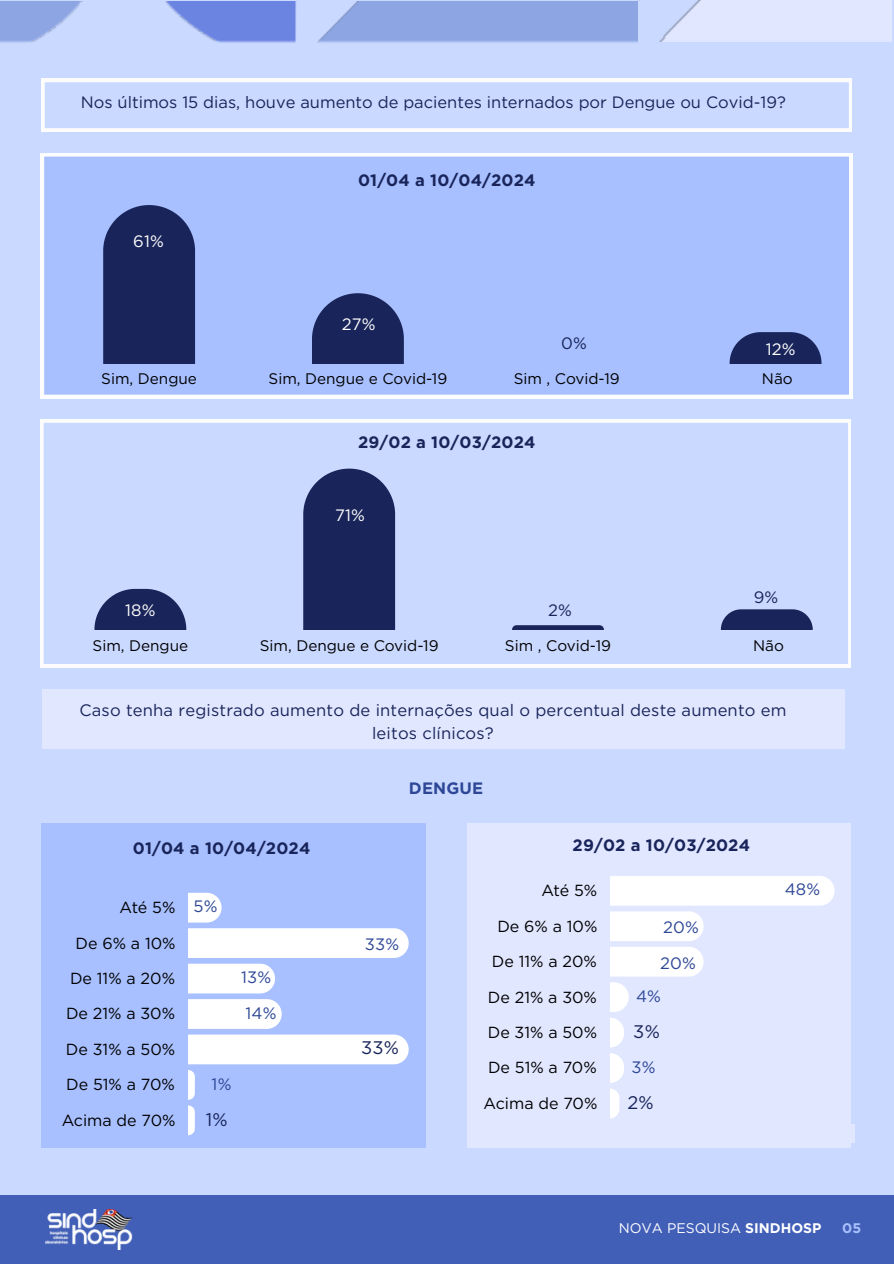
<style>
.page{position:relative;width:894px;height:1264px;background:#fff}
.page>*{position:absolute;margin:0;border:0;box-sizing:border-box;transform-origin:0 0}
.t1{font:18.15px "Gotham";color:#19255a}
.t2{font:16.5px/22.5px "Gotham";letter-spacing:.01em;color:#19255a;text-align:center}
.t3{font:700 16.5px "Gotham";letter-spacing:.01em;color:#19255a}
.t4{font:16.5px "Gotham";letter-spacing:.01em;color:#2d4796}
.t5{font:16.5px "Gotham";letter-spacing:.01em;color:#fdfcfc}
.t6{font:700 16.5px "Gotham";letter-spacing:.01em;color:#2d4796}
.t7{font:16.5px "Gotham";color:#fff}
.t8{font:16.05px "Gotham";color:#000}
.t9{font:15.3px "Gotham";color:#000}
.t10{font:13.95px "Gotham";color:#fff}
.t11{font:700 13.95px "Gotham";color:#a8c0ff}
.s1{font-weight:700}
</style>
<div class="page">
<div style="left:0;top:0;width:893px;height:1263px;background:#cad9ff"></div>
<img style="left:317px;top:0;width:574px;height:43px">
<img style="left:0;top:1px;width:82px;height:42px">
<img style="left:165px;top:1px;width:131px;height:42px">
<div style="left:0;top:1195px;width:893px;height:68px;background:#415fb7"></div>
<img style="left:46px;top:1209px;width:86px;height:40px">
<div style="left:41px;top:153px;width:811px;height:245px;background:#a8c0ff"></div>
<svg style="left:103px;top:205px;width:92px;height:158px;background:#222f64"></svg>
<svg style="left:312px;top:293px;width:92px;height:70px;background:#2d3b71"></svg>
<svg style="left:729px;top:332px;width:92px;height:31px;background:#2e3c73"></svg>
<svg style="left:41px;top:79px;width:810px;height:52px"></svg>
<div style="left:55px;top:166px;width:45px;height:215px;background:#a8c0ff"></div>
<div style="left:43px;top:688px;width:801px;height:60px;background:#e1e7ff"></div>
<div style="left:42px;top:823px;width:383px;height:325px;background:#a8c0ff"></div>
<svg style="left:188px;top:892px;width:33px;height:30px"></svg>
<svg style="left:188px;top:928px;width:220px;height:65px"></svg>
<div style="left:188px;top:999px;width:93px;height:29px;background:#fff"></div>
<svg style="left:188px;top:1034px;width:220px;height:65px"></svg>
<svg style="left:188px;top:1105px;width:7px;height:30px"></svg>
<div style="left:467px;top:823px;width:383px;height:325px;background:#e1e7ff"></div>
<svg style="left:40px;top:419px;width:810px;height:248px"></svg>
<div style="left:610px;top:876px;width:224px;height:29px;background:#fff"></div>
<svg style="left:610px;top:911px;width:93px;height:65px;background:#fbfcff"></svg>
<svg style="left:610px;top:982px;width:18px;height:65px"></svg>
<svg style="left:610px;top:1053px;width:14px;height:29px"></svg>
<svg style="left:610px;top:1088px;width:9px;height:30px"></svg>
<div style="left:592px;top:1124px;width:262px;height:18px;background:#e1e7ff"></div>
<h3 class="t2" style="left:81px;top:91px;width:706px">Nos últimos 15 dias, houve aumento de pacientes internados por Dengue ou Covid-19?</h3>
<h3 class="t5" style="left:133px;top:231px;width:32px">61%</h3>
<h3 class="t3" style="left:358px;top:170px;width:179px">01/04 a 10/04/2024</h3>
<h3 class="t5" style="left:342px;top:314px;width:35px">27%</h3>
<h3 class="t2" style="left:561px;top:332px;width:27px">0%</h3>
<h3 class="t7" style="left:765px;top:339px;width:31px">12%</h3>
<p class="t9" style="left:101px;top:369px;width:97px">Sim, Dengue</p>
<p class="t9" style="left:268px;top:369px;width:180px">Sim, Dengue e Covid-19</p>
<p class="t9" style="left:513px;top:369px;width:108px">Sim , Covid-19</p>
<p class="t9" style="left:761px;top:369px;width:32px">Não</p>
<h2 class="t3" style="left:358px;top:432px;width:179px">29/02 a 10/03/2024</h2>
<h3 class="t5" style="left:125px;top:599px;width:32px">18%</h3>
<h3 class="t5" style="left:335px;top:505px;width:31px">71%</h3>
<h3 class="t2" style="left:548px;top:598px;width:25px">2%</h3>
<h3 class="t2" style="left:753px;top:585px;width:26px">9%</h3>
<p class="t9" style="left:92px;top:636px;width:97px">Sim, Dengue</p>
<p class="t9" style="left:260px;top:636px;width:180px">Sim, Dengue e Covid-19</p>
<p class="t9" style="left:505px;top:636px;width:108px">Sim , Covid-19</p>
<p class="t9" style="left:753px;top:636px;width:32px">Não</p>
<h3 class="t2" style="left:79px;top:699px;width:708px">Caso tenha registrado aumento de internações qual o percentual deste aumento em leitos clínicos?</h3>
<h3 class="t6" style="left:409px;top:778px;width:76px">DENGUE</h3>
<p class="t3" style="left:133px;top:837px;width:179px">01/04 a 10/04/2024</p>
<p class="t3" style="left:572px;top:835px;width:179px">29/02 a 10/03/2024</p>
<p class="t8" style="left:119px;top:897px;width:57px">Até 5%</p>
<p class="t8" style="left:76px;top:933px;width:101px">De 6% a 10%</p>
<p class="t8" style="left:70px;top:968px;width:106px">De 11% a 20%</p>
<p class="t8" style="left:66px;top:1004px;width:110px">De 21% a 30%</p>
<p class="t8" style="left:66px;top:1039px;width:111px">De 31% a 50%</p>
<p class="t8" style="left:66px;top:1074px;width:110px">De 51% a 70%</p>
<p class="t8" style="left:62px;top:1110px;width:115px">Acima de 70%</p>
<h3 class="t4" style="left:193px;top:896px;width:25px">5%</h3>
<h3 class="t4" style="left:241px;top:967px;width:32px">13%</h3>
<h1 class="t4" style="left:245px;top:1003px;width:33px">14%</h1>
<h2 class="t4" style="left:211px;top:1074px;width:21px">1%</h2>
<h3 class="t1" style="left:205px;top:1108px;width:23px">1%</h3>
<h3 class="t4" style="left:365px;top:933px;width:36px">33%</h3>
<h3 class="t1" style="left:361px;top:1036px;width:39px">33%</h3>
<p class="t8" style="left:541px;top:880px;width:57px">Até 5%</p>
<p class="t8" style="left:497px;top:916px;width:101px">De 6% a 10%</p>
<p class="t8" style="left:492px;top:951px;width:106px">De 11% a 20%</p>
<p class="t8" style="left:488px;top:987px;width:110px">De 21% a 30%</p>
<p class="t8" style="left:487px;top:1022px;width:111px">De 31% a 50%</p>
<p class="t8" style="left:488px;top:1058px;width:110px">De 51% a 70%</p>
<p class="t8" style="left:483px;top:1093px;width:115px">Acima de 70%</p>
<h3 class="t4" style="left:663px;top:917px;width:37px">20%</h3>
<h3 class="t4" style="left:660px;top:953px;width:37px">20%</h3>
<h3 class="t4" style="left:636px;top:986px;width:26px">4%</h3>
<p class="t1" style="left:633px;top:1020px;width:28px">3%</p>
<h3 class="t4" style="left:631px;top:1057px;width:26px">3%</h3>
<h3 class="t1" style="left:627px;top:1091px;width:28px">2%</h3>
<h3 class="t4" style="left:784px;top:879px;width:37px">48%</h3>
<h2 class="t10" style="left:618px;top:1219px;width:204px">NOVA PESQUISA <span class="s1">SINDHOSP</span></h2>
<h3 class="t11" style="left:842px;top:1219px;width:20px">05</h3>
</div>
